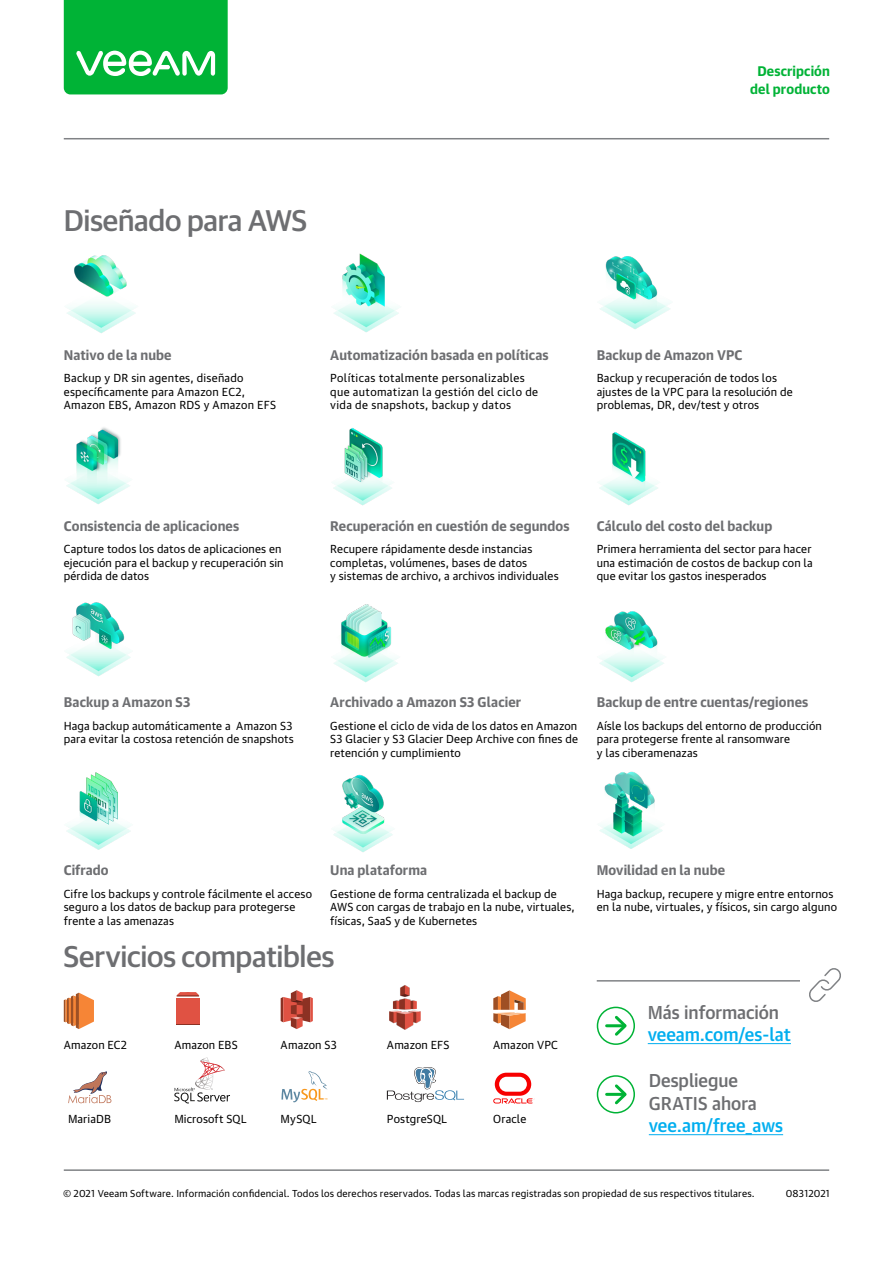
<style>
.page{position:relative;width:893px;height:1263px;background:#fff}
.page>*{position:absolute;margin:0;border:0;box-sizing:border-box;transform-origin:0 0}
.Subtitle_20{font:500 30px "Guardian Sans Cy";letter-spacing:-.005em;color:#6d6e71}
.Subtitle_12{font:500 18px/22.5px "Guardian Text Sans Cy";letter-spacing:-.005em;color:#6d6e71}
.Subtitle_12-2{font:500 18px/22.5px "Guardian Text Sans Cy";letter-spacing:-.005em;color:#00aeef}
.Subtitle_9{font:700 13.5px "Guardian Text Sans Cy";letter-spacing:.01em;color:#6d6e71}
.t1{font:700 13.5px/18px "Guardian Text Sans Cy";letter-spacing:.01em;color:#00b336;text-align:center}
.body_text_7_5__max_4{font:11.25px/13.5px "Guardian Text Sans Cy";letter-spacing:.015em;color:#000}
.t2{font:9.75px "Guardian Text Sans Cy";letter-spacing:.02em;color:#000}
.s1{color:#6d6e71}
.s2{color:#00aeef}
</style>
<div class="page">
<hr style="left:64px;top:1169px;width:765px;height:2px;background:#808285">
<hr style="left:64px;top:138px;width:765px;height:1px;background:#808285">
<svg style="left:64px;top:0;width:164px;height:94px;background:#19ba4a"></svg>
<img style="left:67px;top:255px;width:69px;height:78px">
<img style="left:334px;top:253px;width:65px;height:79px">
<img style="left:600px;top:256px;width:70px;height:73px">
<img style="left:66px;top:427px;width:64px;height:77px">
<img style="left:333px;top:428px;width:59px;height:77px">
<img style="left:599px;top:432px;width:59px;height:73px">
<img style="left:66px;top:602px;width:65px;height:74px">
<img style="left:334px;top:604px;width:64px;height:78px">
<img style="left:599px;top:611px;width:65px;height:71px">
<img style="left:67px;top:772px;width:64px;height:78px">
<img style="left:333px;top:774px;width:60px;height:78px">
<img style="left:599px;top:771px;width:64px;height:78px">
<svg style="left:64px;top:993px;width:30px;height:36px"></svg>
<div style="left:176px;top:999px;width:24px;height:26px;background:#8c3123"></div>
<div style="left:176px;top:998px;width:24px;height:26px;background:#e05243"></div>
<svg style="left:177px;top:992px;width:22px;height:4px"></svg>
<svg style="left:281px;top:990px;width:32px;height:39px"></svg>
<img style="left:389px;top:985px;width:32px;height:44px">
<svg style="left:493px;top:990px;width:33px;height:39px"></svg>
<svg style="left:68px;top:1071px;width:43px;height:32px"></svg>
<img style="left:195px;top:1080px;width:18px;height:7px">
<svg style="left:200px;top:1057px;width:9px;height:4px"></svg>
<img style="left:197px;top:1061px;width:28px;height:19px">
<svg style="left:174px;top:1087px;width:56px;height:16px"></svg>
<svg style="left:281px;top:1071px;width:46px;height:31px"></svg>
<svg style="left:387px;top:1067px;width:77px;height:36px"></svg>
<svg style="left:493px;top:1073px;width:41px;height:30px"></svg>
<hr style="left:648px;top:1043px;width:143px;height:1px;background:#00aeef">
<div style="left:597px;top:1007px;width:38px;height:38px;border:2px solid #00b336;border-radius:50%"></div>
<svg style="left:612px;top:1013px;width:17px;height:25px"></svg>
<hr style="left:607px;top:1024px;width:18px;height:3px;background:#00b336">
<hr style="left:649px;top:1134px;width:134px;height:1px;background:#00aeef">
<div style="left:597px;top:1075px;width:38px;height:38px;border:2px solid #00b336;border-radius:50%"></div>
<svg style="left:612px;top:1082px;width:17px;height:25px"></svg>
<hr style="left:607px;top:1093px;width:18px;height:3px;background:#00b336">
<hr style="left:597px;top:980px;width:209px;height:1px;background:#808285">
<div style="left:801px;top:957px;width:59px;height:59px;background:#fff"></div>
<svg style="left:809px;top:968px;width:32px;height:34px"></svg>
<p class="Subtitle_20" style="left:64px;top:199px;width:245px">Diseñado para AWS</p>
<p class="t1" style="left:750px;top:61px;width:81px">Descripción del producto</p>
<p class="Subtitle_9" style="left:64px;top:343px;width:109px">Nativo de la nube</p>
<p class="body_text_7_5__max_4" style="left:64px;top:370px;width:214px">Backup y DR sin agentes, diseñado específicamente para Amazon EC2,<br>Amazon EBS, Amazon RDS y Amazon EFS</p>
<p class="Subtitle_9" style="left:64px;top:514px;width:177px">Consistencia de aplicaciones</p>
<p class="body_text_7_5__max_4" style="left:64px;top:541px;width:221px">Capture todos los datos de aplicaciones en ejecución para el backup y recuperación sin pérdida de datos</p>
<p class="Subtitle_9" style="left:330px;top:343px;width:220px">Automatización basada en políticas</p>
<p class="body_text_7_5__max_4" style="left:330px;top:370px;width:209px">Políticas totalmente personalizables que automatizan la gestión del ciclo de vida de snapshots, backup y datos</p>
<p class="Subtitle_9" style="left:597px;top:343px;width:147px">Backup de Amazon VPC</p>
<p class="body_text_7_5__max_4" style="left:597px;top:370px;width:197px">Backup y recuperación de todos los ajustes de la VPC para la resolución de problemas, DR, dev/test y otros</p>
<p class="Subtitle_9" style="left:330px;top:514px;width:241px">Recuperación en cuestión de segundos</p>
<p class="body_text_7_5__max_4" style="left:330px;top:541px;width:230px">Recupere rápidamente desde instancias completas, volúmenes, bases de datos<br>y sistemas de archivo, a archivos individuales</p>
<p class="Subtitle_9" style="left:597px;top:514px;width:177px">Cálculo del costo del backup</p>
<p class="body_text_7_5__max_4" style="left:597px;top:541px;width:218px">Primera herramienta del sector para hacer una estimación de costos de backup con la que evitar los gastos inesperados</p>
<p class="Subtitle_9" style="left:64px;top:691px;width:128px">Backup a Amazon S3</p>
<p class="body_text_7_5__max_4" style="left:64px;top:718px;width:232px">Haga backup automáticamente a Amazon S3 para evitar la costosa retención de snapshots</p>
<p class="Subtitle_9" style="left:330px;top:691px;width:192px">Archivado a Amazon S3 Glacier</p>
<p class="body_text_7_5__max_4" style="left:330px;top:718px;width:249px;text-align:justify">Gestione el ciclo de vida de los datos en Amazon S3 Glacier y S3 Glacier Deep Archive con fines de retención y cumplimiento</p>
<p class="Subtitle_9" style="left:597px;top:691px;width:213px">Backup de entre cuentas/regiones</p>
<p class="body_text_7_5__max_4" style="left:597px;top:718px;width:227px">Aísle los backups del entorno de producción para protegerse frente al ransomware<br>y las ciberamenazas</p>
<p class="Subtitle_9" style="left:64px;top:859px;width:46px">Cifrado</p>
<p class="body_text_7_5__max_4" style="left:64px;top:886px;width:250px">Cifre los backups y controle fácilmente el acceso seguro a los datos de backup para protegerse frente a las amenazas</p>
<p class="Subtitle_9" style="left:330px;top:859px;width:98px">Una plataforma</p>
<p class="body_text_7_5__max_4" style="left:330px;top:886px;width:246px">Gestione de forma centralizada el backup de<br>AWS con cargas de trabajo en la nube, virtuales, físicas, SaaS y de Kubernetes</p>
<p class="Subtitle_20" style="left:64px;top:935px;width:272px">Servicios compatibles</p>
<p class="body_text_7_5__max_4" style="left:64px;top:1037px;width:65px">Amazon EC2</p>
<p class="body_text_7_5__max_4" style="left:174px;top:1037px;width:65px">Amazon EBS</p>
<p class="body_text_7_5__max_4" style="left:281px;top:1037px;width:58px">Amazon S3</p>
<p class="body_text_7_5__max_4" style="left:387px;top:1037px;width:64px">Amazon EFS</p>
<p class="body_text_7_5__max_4" style="left:493px;top:1037px;width:66px">Amazon VPC</p>
<p class="body_text_7_5__max_4" style="left:68px;top:1111px;width:44px">MariaDB</p>
<p class="body_text_7_5__max_4" style="left:174px;top:1111px;width:74px">Microsoft SQL</p>
<p class="body_text_7_5__max_4" style="left:281px;top:1111px;width:38px">MySQL</p>
<p class="body_text_7_5__max_4" style="left:387px;top:1111px;width:62px">PostgreSQL</p>
<p class="body_text_7_5__max_4" style="left:493px;top:1111px;width:35px">Oracle</p>
<p class="Subtitle_9" style="left:597px;top:859px;width:130px">Movilidad en la nube</p>
<p class="body_text_7_5__max_4" style="left:597px;top:886px;width:242px">Haga backup, recupere y migre entre entornos en la nube, virtuales, y físicos, sin cargo alguno</p>
<p class="Subtitle_12-2" style="left:648px;top:999px;width:145px"><span class="s1">Más información </span>veeam.com/es-lat</p>
<p class="Subtitle_12" style="left:649px;top:1068px;width:136px">Despliegue<br>GRATIS ahora <span class="s2">vee.am/free_aws</span></p>
<p class="t2" style="left:63px;top:1186px;width:693px">© 2021 Veeam Software. Información confidencial. Todos los derechos reservados. Todas las marcas registradas son propiedad de sus respectivos titulares.</p>
<p class="t2" style="left:786px;top:1186px;width:46px">08312021</p>
</div>
